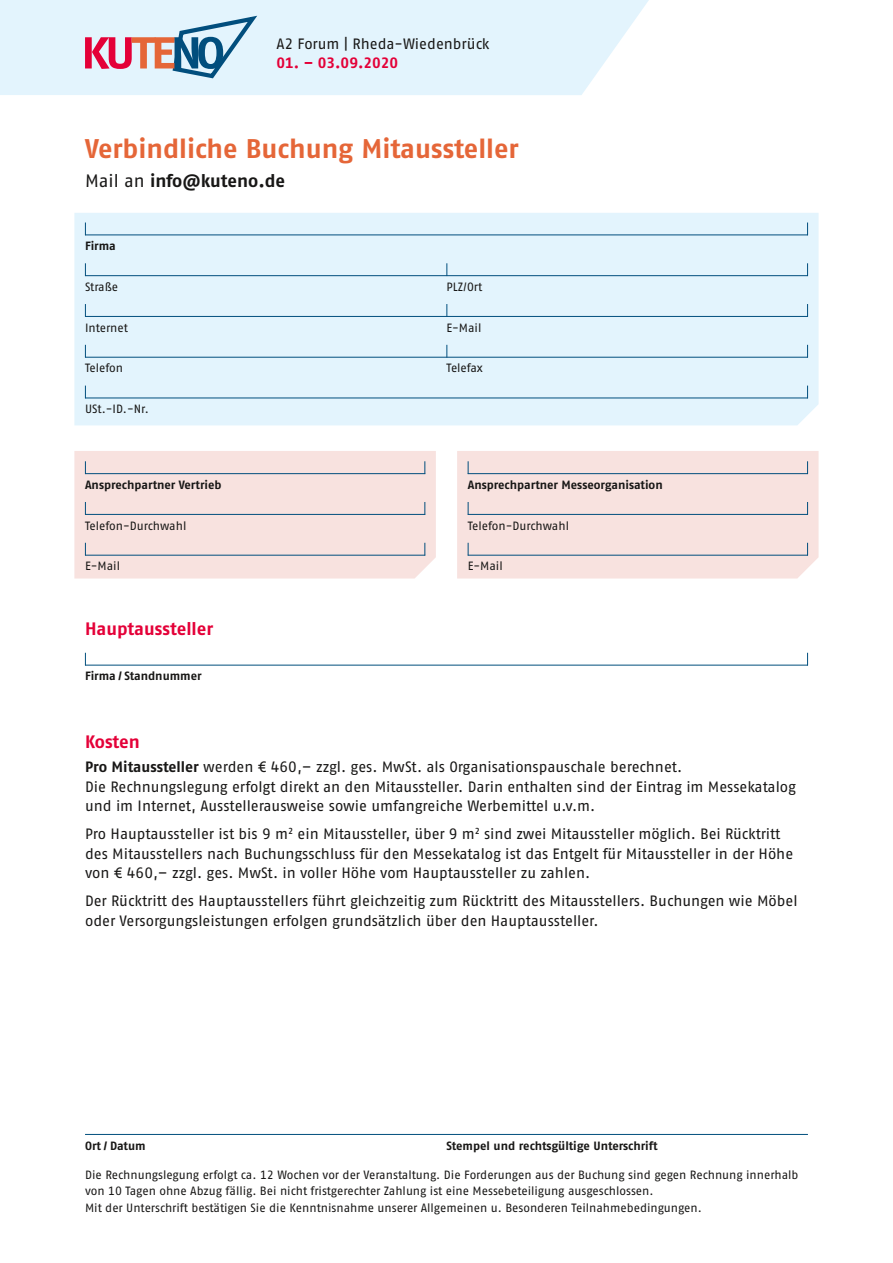
<style>
.page{position:relative;width:893px;height:1263px;background:#fff}
.page>*{position:absolute;margin:0;border:0;box-sizing:border-box;transform-origin:0 0}
.t1{font:700 27px "Fago OT";color:#e56638}
.t2{font:700 18px "Fago OT";color:#e40038}
.t3{font:700 18px "Fago OT";letter-spacing:-.005em;color:#181716}
.t4{font:15px/19.5px "Fago OT";letter-spacing:-.005em;color:#181716}
.t5{font:700 15px "Fago OT";color:#e40038}
.t6{font:12px/16.5px "Fago OT";letter-spacing:-.005em;color:#181716}
.t7{font:700 12px "Fago OT";letter-spacing:-.005em;color:#181716}
.s1{font-weight:400}
.s2{font-weight:700}
</style>
<div class="page">
<hr style="left:85px;top:1134px;width:723px;height:1px;background:#014e7d">
<div style="left:0;top:0;width:649px;height:95px;background:#e3f4fd"></div>
<svg style="left:85px;top:16px;width:172px;height:64px;background:#bfbccb"></svg>
<hr style="left:85px;top:665px;width:723px;height:1px;background:#014e7d">
<svg style="left:85px;top:653px;width:1px;height:12px"></svg>
<svg style="left:807px;top:653px;width:1px;height:12px"></svg>
<div style="left:74px;top:213px;width:745px;height:212px;background:#e3f4fd"></div>
<div style="left:74px;top:451px;width:362px;height:127px;background:#f8e2df"></div>
<div style="left:457px;top:451px;width:362px;height:127px;background:#f8e2df"></div>
<svg style="left:85px;top:263px;width:1px;height:12px"></svg>
<svg style="left:807px;top:263px;width:1px;height:12px"></svg>
<svg style="left:446px;top:263px;width:1px;height:12px"></svg>
<svg style="left:85px;top:345px;width:1px;height:12px"></svg>
<svg style="left:807px;top:345px;width:1px;height:12px"></svg>
<svg style="left:446px;top:345px;width:1px;height:12px"></svg>
<svg style="left:85px;top:386px;width:1px;height:12px"></svg>
<svg style="left:807px;top:386px;width:1px;height:12px"></svg>
<svg style="left:85px;top:461px;width:1px;height:12px"></svg>
<svg style="left:468px;top:461px;width:1px;height:12px"></svg>
<svg style="left:424px;top:461px;width:1px;height:12px"></svg>
<svg style="left:807px;top:461px;width:1px;height:12px"></svg>
<svg style="left:85px;top:222px;width:1px;height:13px"></svg>
<svg style="left:807px;top:222px;width:1px;height:13px"></svg>
<svg style="left:85px;top:304px;width:1px;height:12px"></svg>
<svg style="left:807px;top:304px;width:1px;height:12px"></svg>
<svg style="left:446px;top:304px;width:1px;height:12px"></svg>
<hr style="left:85px;top:473px;width:340px;height:1px;background:#014e7d">
<hr style="left:85px;top:514px;width:340px;height:1px;background:#014e7d">
<hr style="left:85px;top:555px;width:340px;height:1px;background:#014e7d">
<hr style="left:85px;top:235px;width:723px;height:1px;background:#014e7d">
<hr style="left:85px;top:275px;width:723px;height:1px;background:#014e7d">
<hr style="left:85px;top:316px;width:723px;height:1px;background:#014e7d">
<hr style="left:85px;top:357px;width:723px;height:1px;background:#014e7d">
<hr style="left:85px;top:398px;width:723px;height:1px;background:#014e7d">
<hr style="left:468px;top:473px;width:340px;height:1px;background:#014e7d">
<hr style="left:468px;top:514px;width:340px;height:1px;background:#014e7d">
<hr style="left:468px;top:555px;width:340px;height:1px;background:#014e7d">
<svg style="left:85px;top:502px;width:1px;height:12px"></svg>
<svg style="left:468px;top:502px;width:1px;height:12px"></svg>
<svg style="left:424px;top:502px;width:1px;height:12px"></svg>
<svg style="left:807px;top:502px;width:1px;height:12px"></svg>
<svg style="left:85px;top:543px;width:1px;height:12px"></svg>
<svg style="left:468px;top:543px;width:1px;height:12px"></svg>
<svg style="left:424px;top:543px;width:1px;height:12px"></svg>
<svg style="left:807px;top:543px;width:1px;height:12px"></svg>
<p class="t4" style="left:276px;top:34px;width:215px">A2 Forum | Rheda-Wiedenbrück</p>
<p class="t5" style="left:276px;top:54px;width:123px">01. – 03.09.2020</p>
<h1 class="t1" style="left:85px;top:132px;width:435px">Verbindliche Buchung Mitaussteller</h1>
<p class="t3" style="left:85px;top:170px;width:202px"><span class="s1">Mail an</span> info@kuteno.de</p>
<p class="t7" style="left:85px;top:239px;width:32px">Firma</p>
<p class="t6" style="left:85px;top:278px;width:34px">Straße</p>
<p class="t6" style="left:446px;top:278px;width:37px">PLZ/Ort</p>
<p class="t6" style="left:85px;top:319px;width:44px">Internet</p>
<p class="t6" style="left:446px;top:319px;width:36px">E-Mail</p>
<p class="t6" style="left:85px;top:360px;width:40px">Telefon</p>
<p class="t6" style="left:446px;top:360px;width:38px">Telefax</p>
<p class="t6" style="left:85px;top:401px;width:65px">USt.-ID.-Nr.</p>
<p class="t7" style="left:85px;top:477px;width:138px">Ansprechpartner Vertrieb</p>
<p class="t6" style="left:85px;top:517px;width:103px">Telefon-Durchwahl</p>
<p class="t6" style="left:85px;top:558px;width:36px">E-Mail</p>
<p class="t2" style="left:85px;top:618px;width:130px">Hauptaussteller</p>
<p class="t7" style="left:85px;top:669px;width:118px">Firma / Standnummer</p>
<p class="t7" style="left:468px;top:477px;width:196px">Ansprechpartner Messeorganisation</p>
<p class="t6" style="left:468px;top:517px;width:103px">Telefon-Durchwahl</p>
<p class="t6" style="left:468px;top:558px;width:36px">E-Mail</p>
<p class="t2" style="left:85px;top:731px;width:56px">Kosten</p>
<p class="t4" style="left:85px;top:757px;width:712px"><span class="s2">Pro Mitaussteller</span> werden € 460,– zzgl. ges. MwSt. als Organisationspauschale berechnet.<br>Die Rechnungslegung erfolgt direkt an den Mitaussteller. Darin enthalten sind der Eintrag im Messekatalog und im Internet, Ausstellerausweise sowie umfangreiche Werbemittel u.v.m.</p>
<p class="t4" style="left:85px;top:824px;width:710px">Pro Hauptaussteller ist bis 9 m<sup>2</sup> ein Mitaussteller, über 9 m<sup>2</sup> sind zwei Mitaussteller möglich. Bei Rücktritt des Mitausstellers nach Buchungsschluss für den Messekatalog ist das Entgelt für Mitaussteller in der Höhe von € 460,– zzgl. ges. MwSt. in voller Höhe vom Hauptaussteller zu zahlen.</p>
<p class="t4" style="left:85px;top:891px;width:714px">Der Rücktritt des Hauptausstellers führt gleichzeitig zum Rücktritt des Mitausstellers. Buchungen wie Möbel oder Versorgungsleistungen erfolgen grundsätzlich über den Hauptaussteller.</p>
<p class="t7" style="left:85px;top:1138px;width:62px">Ort / Datum</p>
<p class="t7" style="left:446px;top:1138px;width:213px">Stempel und rechtsgültige Unterschrift</p>
<p class="t6" style="left:85px;top:1166px;width:715px">Die Rechnungslegung erfolgt ca. 12 Wochen vor der Veranstaltung. Die Forderungen aus der Buchung sind gegen Rechnung innerhalb von 10 Tagen ohne Abzug fällig. Bei nicht fristgerechter Zahlung ist eine Messebeteiligung ausgeschlossen.<br>Mit der Unterschrift bestätigen Sie die Kenntnisnahme unserer Allgemeinen u. Besonderen Teilnahmebedingungen.</p>
</div>
